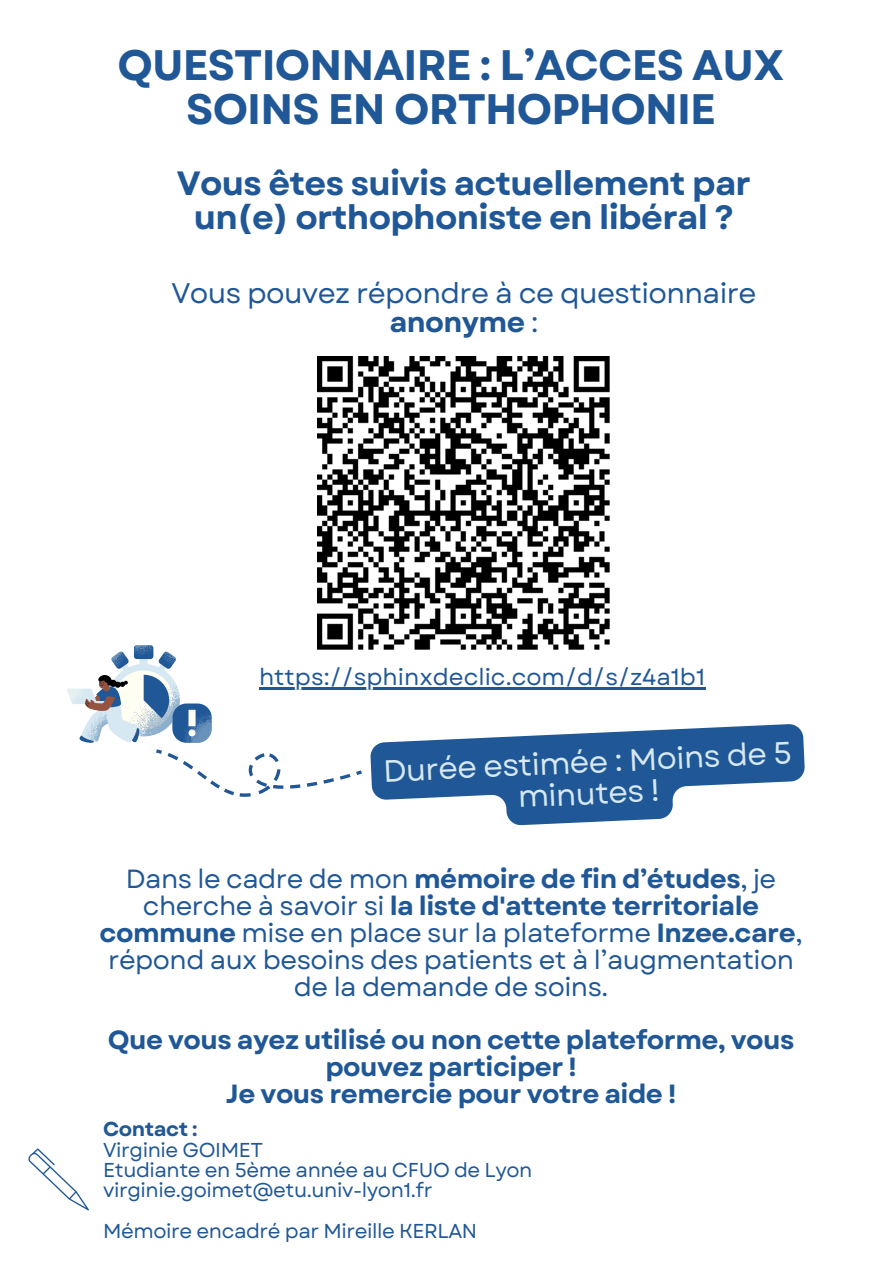
<style>
.page{position:relative;width:893px;height:1263px;background:#fff}
.page>*{position:absolute;margin:0;border:0;box-sizing:border-box;transform-origin:0 0}
.t1{font:700 42.6px/43.9px "Garet";letter-spacing:-.02em;color:#1f5797;text-align:center}
.t2{font:700 33.6px/34.3px "Garet";letter-spacing:-.02em;color:#1f5797;text-align:center}
.t3{font:30.83px/31.6px "Garet";color:#d6e8f1;text-align:center}
.t4{font:28.35px/28.7px "Garet";letter-spacing:-.02em;color:#1f5797;text-align:center}
.t5{font:26.25px/27px "Garet";letter-spacing:-.02em;color:#1f5797;text-align:center}
.t6{font:700 26.25px/27px "Garet";letter-spacing:-.02em;color:#1f5797;text-align:center}
.t7{font:23.25px "Garet";color:#1f5797}
.t8{font:20.1px "Garet";letter-spacing:-.02em;color:#1f5797}
.t9{font:700 20.1px "Garet";letter-spacing:-.02em;color:#1f5797}
.s1{font-weight:700}
</style>
<div class="page">
<svg style="left:156px;top:749px;width:206px;height:48px"></svg>
<svg style="left:67px;top:645px;width:145px;height:98px"></svg>
<svg style="left:28px;top:1148px;width:61px;height:62px"></svg>
<img style="left:317px;top:357px;width:293px;height:293px">
<svg style="left:370px;top:724px;width:435px;height:102px;fill:#1f5797"></svg>
<hr style="left:259px;top:687px;width:446px;height:2px;background:#1f5797">
<h2 class="t1" style="left:117px;top:44px;width:668px">QUESTIONNAIRE : L’ACCES AUX<br>SOINS EN ORTHOPHONIE</h2>
<p class="t2" style="left:177px;top:166px;width:576px">Vous êtes suivis actuellement par un(e) orthophoniste en libéral ?</p>
<h3 class="t4" style="left:171px;top:279px;width:587px">Vous pouvez répondre à ce questionnaire <span class="s1">anonyme</span> :</h3>
<p class="t7" style="left:259px;top:661px;width:447px">https://sphinxdeclic.com/d/s/z4a1b1</p>
<h5 class="t3" style="left:382px;top:757px;width:410px;rotate:-3deg">Durée estimée : Moins de 5 minutes !</h5>
<p class="t5" style="left:100px;top:866px;width:704px">Dans le cadre de mon <span class="s1">mémoire de fin d’études</span>, je cherche à savoir si <span class="s1">la liste d'attente territoriale commune</span> mise en place sur la plateforme <span class="s1">Inzee.care</span>, répond aux besoins des patients et à l’augmentation de la demande de soins.</p>
<h6 class="t6" style="left:108px;top:1027px;width:688px">Que vous ayez utilisé ou non cette plateforme, vous pouvez participer !<br>Je vous remercie pour votre aide !</h6>
<p class="t9" style="left:103px;top:1115px;width:96px">Contact :</p>
<h5 class="t8" style="left:103px;top:1135px;width:161px">Virginie GOIMET</h5>
<h4 class="t8" style="left:103px;top:1155px;width:431px">Etudiante en 5ème année au CFUO de Lyon</h4>
<p class="t8" style="left:103px;top:1175px;width:331px">virginie.goimet@etu.univ-lyon1.fr</p>
<p class="t8" style="left:103px;top:1216px;width:376px">Mémoire encadré par Mireille KERLAN</p>
</div>
